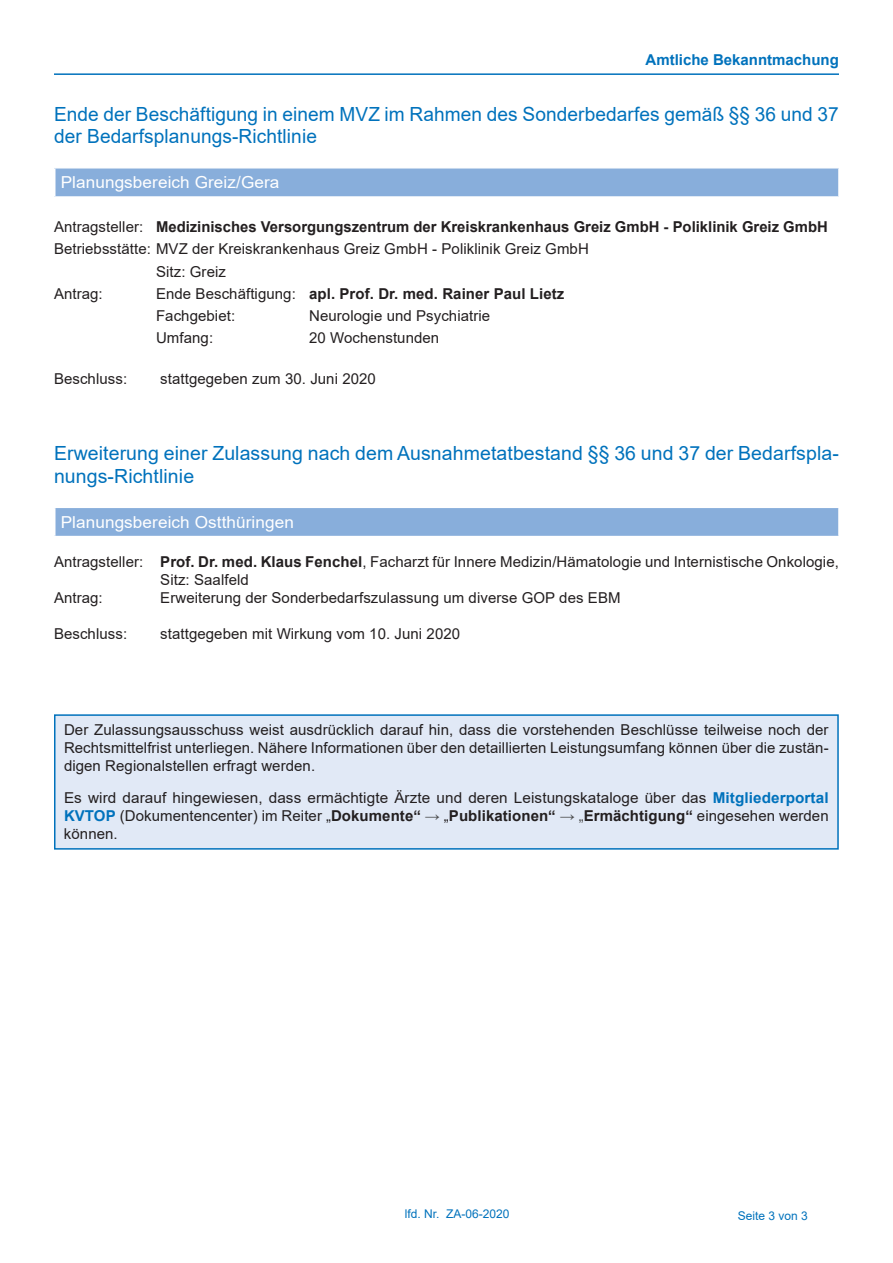
<style>
.page{position:relative;width:893px;height:1263px;background:#fff}
.page>*{position:absolute;margin:0;border:0;box-sizing:border-box;transform-origin:0 0}
.t1{font:19.5px/22.5px "Arial";letter-spacing:.005em;color:#0072bc}
.t2{font:16.5px "Arial";letter-spacing:.005em;color:#fff;scale:1.04 1}
.t3{font:15px/18px "Arial";letter-spacing:.005em;color:#231f20;text-align:justify}
.t4{font:700 15px/22.2px "Arial";color:#231f20}
.t5{font:700 15px "Arial";color:#0072bc}
.t6{font:12px "Arial";color:#0072bc}
.s1{font-weight:400}
.s2{font-weight:700}
.s3{font-weight:700;color:#0072bc}
.s4{color:#4b4c4d}
</style>
<div class="page">
<hr style="left:54px;top:73px;width:785px;height:2px;background:#0072bc">
<div style="left:55px;top:168px;width:784px;height:29px;background:#88aedb"></div>
<hr style="left:54px;top:168px;width:2px;height:28px;background:#fff">
<hr style="left:838px;top:168px;width:2px;height:28px;background:#fff">
<hr style="left:54px;top:196px;width:786px;height:2px;background:#fff">
<div style="left:55px;top:507px;width:784px;height:30px;background:#88aedb"></div>
<hr style="left:54px;top:507px;width:786px;height:1px;background:#fff">
<hr style="left:54px;top:508px;width:2px;height:28px;background:#fff">
<hr style="left:838px;top:508px;width:2px;height:28px;background:#fff">
<hr style="left:54px;top:536px;width:786px;height:1px;background:#fff">
<div style="left:55px;top:715px;width:783px;height:134px;background:#e1e9f6"></div>
<div style="left:54px;top:714px;width:785px;height:136px;border:2px solid #0072bc"></div>
<p class="t5" style="left:646px;top:49px;width:195px">Amtliche Bekanntmachung</p>
<h1 class="t1" style="left:54px;top:102px;width:786px">Ende der Beschäftigung in einem MVZ im Rahmen des Sonderbedarfes gemäß §§ 36 und 37 der Bedarfsplanungs-Richtlinie</h1>
<p class="t2" style="left:61px;top:171px;width:212px">Planungsbereich Greiz/Gera</p>
<p class="t4" style="left:54px;top:216px;width:775px"><span class="s1">Antragsteller:</span> Medizinisches Versorgungszentrum der Kreiskrankenhaus Greiz GmbH - Poliklinik Greiz GmbH</p>
<p class="t3" style="left:54px;top:240px;width:536px">Betriebsstätte: MVZ der Kreiskrankenhaus Greiz GmbH - Poliklinik Greiz GmbH</p>
<p class="t3" style="left:156px;top:262px;width:71px">Sitz: Greiz</p>
<p class="t3" style="left:54px;top:284px;width:50px">Antrag:</p>
<p class="t4" style="left:156px;top:283px;width:410px"><span class="s1">Ende Beschäftigung:</span> apl. Prof. Dr. med. Rainer Paul Lietz<br><span class="s1">Fachgebiet:</span></p>
<p class="t3" style="left:309px;top:307px;width:183px">Neurologie und Psychiatrie</p>
<p class="t3" style="left:156px;top:329px;width:59px">Umfang:</p>
<p class="t3" style="left:309px;top:329px;width:132px">20 Wochenstunden</p>
<p class="t3" style="left:54px;top:369px;width:75px">Beschluss:</p>
<p class="t3" style="left:160px;top:369px;width:217px">stattgegeben zum 30. Juni 2020</p>
<h1 class="t1" style="left:54px;top:442px;width:786px">Erweiterung einer Zulassung nach dem Ausnahmetatbestand §§ 36 und 37 der Bedarfspla&shy;nungs-Richtlinie</h1>
<p class="t2" style="left:61px;top:511px;width:226px">Planungsbereich Ostthüringen</p>
<p class="t3" style="left:54px;top:553px;width:786px">Antragsteller: <span class="s2">Prof. Dr. med. Klaus Fenchel</span>, Facharzt für Innere Medizin/Hämatologie und Internistische Onkologie,</p>
<p class="t3" style="left:160px;top:571px;width:90px">Sitz: Saalfeld</p>
<p class="t3" style="left:54px;top:589px;width:50px">Antrag:</p>
<p class="t3" style="left:160px;top:589px;width:462px">Erweiterung der Sonderbedarfszulassung um diverse GOP des EBM</p>
<p class="t3" style="left:54px;top:625px;width:75px">Beschluss:</p>
<p class="t3" style="left:160px;top:625px;width:301px">stattgegeben mit Wirkung vom 10. Juni 2020</p>
<p class="t3" style="left:64px;top:721px;width:766px">Der Zulassungsausschuss weist ausdrücklich darauf hin, dass die vorstehenden Beschlüsse teilweise noch der Rechtsmittelfrist unterliegen. Nähere Informationen über den detaillierten Leistungsumfang können über die zustän&shy;digen Regionalstellen erfragt werden.</p>
<p class="t3" style="left:64px;top:788px;width:766px">Es wird darauf hingewiesen, dass ermächtigte Ärzte und deren Leistungskataloge über das <span class="s3">Mitgliederportal KVTOP</span> (Dokumentencenter) im Reiter „<span class="s2">Dokumente“</span> <span class="s4">→</span> „<span class="s2">Publikationen“</span> <span class="s4">→ „</span><span class="s2">Ermächtigung“</span> eingesehen werden können.</p>
<p class="t6" style="left:405px;top:1205px;width:106px">lfd. Nr. ZA-06-2020</p>
<p class="t6" style="left:738px;top:1208px;width:72px">Seite 3 von 3</p>
</div>
